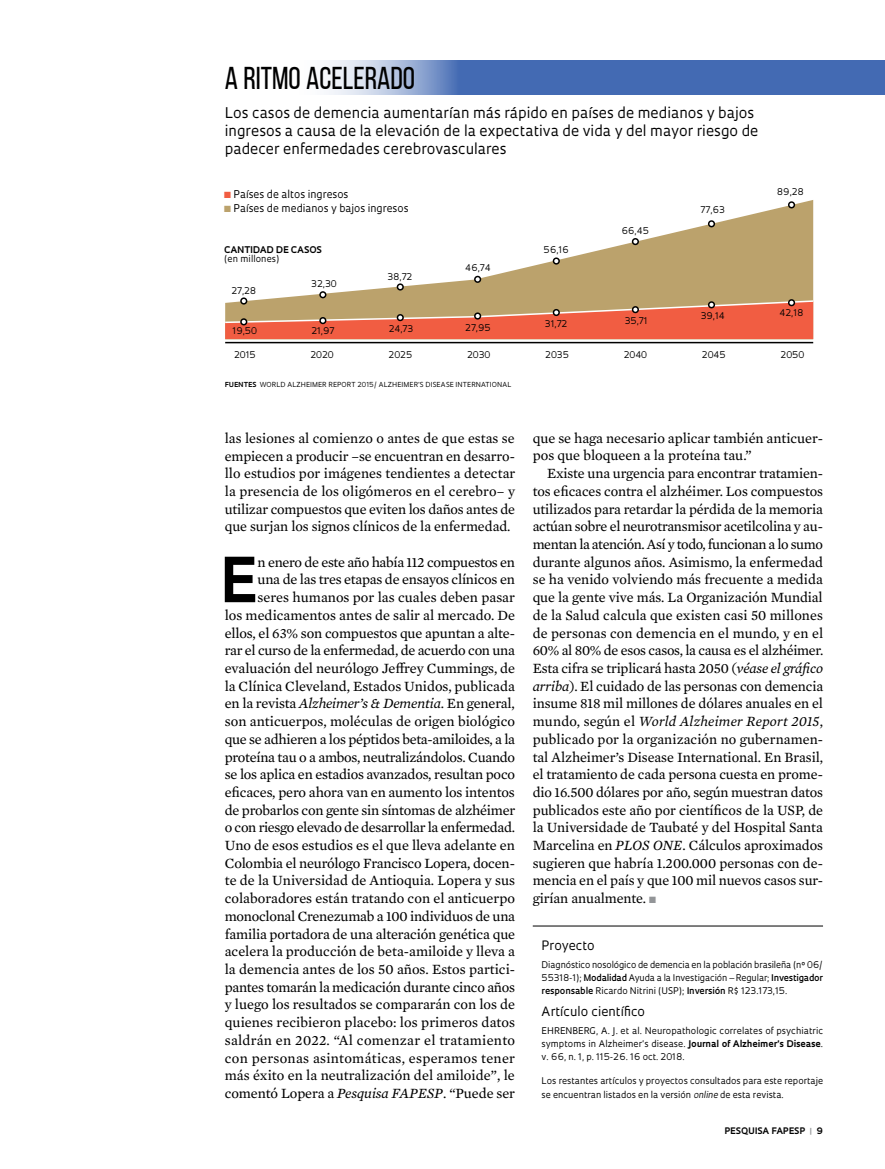
<style>
.page{position:relative;width:885px;height:1169px;background:#fff}
.page>*{position:absolute;margin:0;border:0;box-sizing:border-box;transform-origin:0 0}
.t1{font:700 60.45px "Oculum";color:#000}
.t2{font:31.5px "Bebas Neue";color:#000}
.t3{font:14.4px/17.7px "Mercury Text G2";letter-spacing:-.005em;color:#000;text-align:justify}
.t4{font:14.4px/18.3px "Oculum";color:#000}
.t5{font:12.6px "Oculum";color:#000}
.t6{font:10.35px "Oculum";color:#000}
.t7{font:9px/13.4px "Oculum";color:#000;text-align:justify}
.t8{font:700 9px "Oculum";letter-spacing:.02em;color:#000}
.t9{font:700 8.7px "Oculum";letter-spacing:.015em;color:#000}
.t10{font:6.75px "Oculum";letter-spacing:.015em;color:#000}
.t11{font:700 6.75px "Oculum";color:#000}
.s1{color:#f15d42}
.s2{color:#bba26c}
.s3{font-style:italic}
.s4{color:#939598}
.s5{font-weight:600}
.s6{font-weight:700}
</style>
<div class="page">
<svg style="left:329px;top:60px;width:556px;height:35px;background:#5c7ebd"></svg>
<svg style="left:476px;top:200px;width:337px;height:76px"></svg>
<hr style="left:225px;top:342px;width:588px;height:1px;background:#000">
<div style="left:553px;top:257px;width:7px;height:7px;border:2px solid #000;border-radius:50%"></div>
<div style="left:632px;top:238px;width:7px;height:7px;border:2px solid #000;border-radius:50%"></div>
<div style="left:708px;top:220px;width:7px;height:7px;border:2px solid #000;border-radius:50%"></div>
<div style="left:788px;top:201px;width:7px;height:7px;border:2px solid #000;border-radius:50%"></div>
<svg style="left:225px;top:276px;width:589px;height:63px;background:#d6916d"></svg>
<div style="left:788px;top:299px;width:7px;height:7px;border:2px solid #000;border-radius:50%"></div>
<hr style="left:533px;top:925px;width:290px;height:1px;background:#000">
<h2 class="t2" style="left:225px;top:61px;width:192px">A RITMO ACELERADO</h2>
<p class="t4" style="left:225px;top:102px;width:535px">Los casos de demencia aumentarían más rápido en países de medianos y bajos ingresos a causa de la elevación de la expectativa de vida y del mayor riesgo de padecer enfermedades cerebrovasculares</p>
<p class="t6" style="left:224px;top:187px;width:126px"><span class="s1">■</span> Países de altos ingresos</p>
<p class="t6" style="left:224px;top:202px;width:186px"><span class="s2">■</span> Países de medianos y bajos ingresos</p>
<p class="t8" style="left:224px;top:243px;width:74px">Canti dad de cas</p>
<p class="t8" style="left:309px;top:243px;width:13px">os</p>
<p class="t7" style="left:224px;top:251px;width:57px">(en millones)</p>
<p class="t7" style="left:231px;top:283px;width:26px">27,28</p>
<p class="t7" style="left:233px;top:324px;width:26px">19,50</p>
<p class="t7" style="left:311px;top:277px;width:27px">32,30</p>
<p class="t7" style="left:311px;top:324px;width:25px">21,97</p>
<p class="t7" style="left:387px;top:269px;width:26px">38,72</p>
<p class="t7" style="left:389px;top:322px;width:26px">24,73</p>
<p class="t7" style="left:465px;top:260px;width:27px">46,74</p>
<p class="t7" style="left:465px;top:320px;width:27px">27,95</p>
<p class="t7" style="left:543px;top:243px;width:27px">56,16</p>
<p class="t7" style="left:545px;top:317px;width:24px">31,72</p>
<p class="t7" style="left:621px;top:224px;width:29px">66,45</p>
<p class="t7" style="left:625px;top:314px;width:24px">35,71</p>
<p class="t7" style="left:701px;top:203px;width:26px">77,63</p>
<p class="t7" style="left:701px;top:309px;width:26px">39,14</p>
<p class="t7" style="left:777px;top:185px;width:29px">89,28</p>
<p class="t7" style="left:780px;top:306px;width:25px">42,18</p>
<p class="t7" style="left:234px;top:348px;width:23px">2015</p>
<p class="t7" style="left:311px;top:348px;width:25px">2020</p>
<p class="t7" style="left:389px;top:348px;width:25px">2025</p>
<p class="t7" style="left:467px;top:348px;width:25px">2030</p>
<p class="t7" style="left:545px;top:348px;width:25px">2035</p>
<p class="t7" style="left:624px;top:348px;width:25px">2040</p>
<p class="t7" style="left:702px;top:348px;width:25px">2045</p>
<p class="t7" style="left:781px;top:348px;width:25px">2050</p>
<p class="t11" style="left:225px;top:380px;width:24px">Fuentes</p>
<p class="t10" style="left:260px;top:380px;width:253px">world alzheim er report 2015/ Alzheim er’s disease internati onal</p>
<p class="t3" style="left:225px;top:428px;width:292px">las lesiones al comienzo o antes de que estas se empiecen a producir –se encuentran en desarro&shy;llo estudios por imágenes tendientes a detectar la presencia de los oligómeros en el cerebro– y utilizar compuestos que eviten los daños antes de que surjan los signos clínicos de la enfermedad.</p>
<h1 class="t1" style="left:219px;top:538px;width:38px">E</h1>
<p class="t3" style="left:225px;top:552px;width:292px;text-align:right">n enero de este año había 112 compuestos en<br>una de las tres etapas de ensayos clínicos en seres humanos por las cuales deben pasar<br>los medicamentos antes de salir al mercado. De ellos, el 63% son compuestos que apuntan a alte&shy;rar el curso de la enfermedad, de acuerdo con una evaluación del neurólogo Jeffrey Cummings, de la Clínica Cleveland, Estados Unidos, publicada en la revista <span class="s3">Alzheimer’s &amp; Dementia</span>. En general, son anticuerpos, moléculas de origen biológico que se adhieren a los péptidos beta-amiloides, a la proteína tau o a ambos, neutralizándolos. Cuando se los aplica en estadios avanzados, resultan poco eficaces, pero ahora van en aumento los intentos de probarlos con gente sin síntomas de alzhéimer o con riesgo elevado de desarrollar la enfermedad.<br>Uno de esos estudios es el que lleva adelante en Colombia el neurólogo Francisco Lopera, docen&shy;te de la Universidad de Antioquia. Lopera y sus colaboradores están tratando con el anticuerpo monoclonal Crenezumab a 100 individuos de una familia portadora de una alteración genética que acelera la producción de beta-amiloide y lleva a la demencia antes de los 50 años. Estos partici&shy;pantes tomarán la medicación durante cinco años y luego los resultados se compararán con los de quienes recibieron placebo: los primeros datos saldrán en 2022. “Al comenzar el tratamiento con personas asintomáticas, esperamos tener más éxito en la neutralización del amiloide”, le comentó Lopera a <span class="s3">Pesquisa FAPESP</span>. “Puede ser</p>
<p class="t3" style="left:533px;top:428px;width:292px">que se haga necesario aplicar también anticuer&shy;pos que bloqueen a la proteína tau.”</p>
<p class="t3" style="left:533px;top:464px;width:292px;text-indent:14px">Existe una urgencia para encontrar tratamien&shy;tos eficaces contra el alzhéimer. Los compuestos utilizados para retardar la pérdida de la memoria actúan sobre el neurotransmisor acetilcolina y au&shy;mentan la atención. Así y todo, funcionan a lo sumo durante algunos años. Asimismo, la enfermedad se ha venido volviendo más frecuente a medida que la gente vive más. La Organización Mundial de la Salud calcula que existen casi 50 millones de personas con demencia en el mundo, y en el 60% al 80% de esos casos, la causa es el alzhéimer.<br>Esta cifra se triplicará hasta 2050 (<span class="s3">véase el gráfico arriba</span>). El cuidado de las personas con demencia insume 818 mil millones de dólares anuales en el mundo, según el <span class="s3">World Alzheimer Report 2015</span>, publicado por la organización no gubernamen&shy;tal Alzheimer’s Disease International. En Brasil, el tratamiento de cada persona cuesta en prome&shy;dio 16.500 dólares por año, según muestran datos publicados este año por científicos de la USP, de la Universidade de Taubaté y del Hospital Santa Marcelina en <span class="s3">PLOS ONE</span>. Cálculos aproximados sugieren que habría 1.200.000 personas con de&shy;mencia en el país y que 100 mil nuevos casos sur&shy;girían anualmente. <span class="s4">■</span></p>
<p class="t5" style="left:542px;top:937px;width:55px">Proyecto</p>
<p class="t7" style="left:542px;top:957px;width:283px">Diagnóstico nosológico de demencia en la población brasileña (nº 06/ 55318-1); <span class="s5">Modalidad</span> Ayuda a la Investigación – Regular; <span class="s5">Investigador responsable</span> Ricardo Nitrini (USP); <span class="s5">Inversión</span> R$ 123.173,15.</p>
<p class="t5" style="left:542px;top:1003px;width:105px">Artículo científico</p>
<p class="t7" style="left:542px;top:1023px;width:7px">EHRE</p>
<p class="t7" style="left:565px;top:1023px;width:20px">NBERG</p>
<p class="t7" style="left:542px;top:1023px;width:283px;text-indent:55px">, A. J. et al. Neuropathologic correlates of psychiatric symptoms in Alzheimer’s disease. <span class="s6">Journal of Alzheimer’s Disease</span>. v. 66, n. 1, p. 115-26. 16 oct. 2018.</p>
<p class="t7" style="left:542px;top:1074px;width:283px">Los restantes artículos y proyectos consultados para este reportaje se encuentran listados en la versión <span class="s3">online</span> de esta revista.</p>
<p class="t9" style="left:724px;top:1124px;width:100px">PESQUISA FAPESP <span class="s4">|</span> 9</p>
</div>
